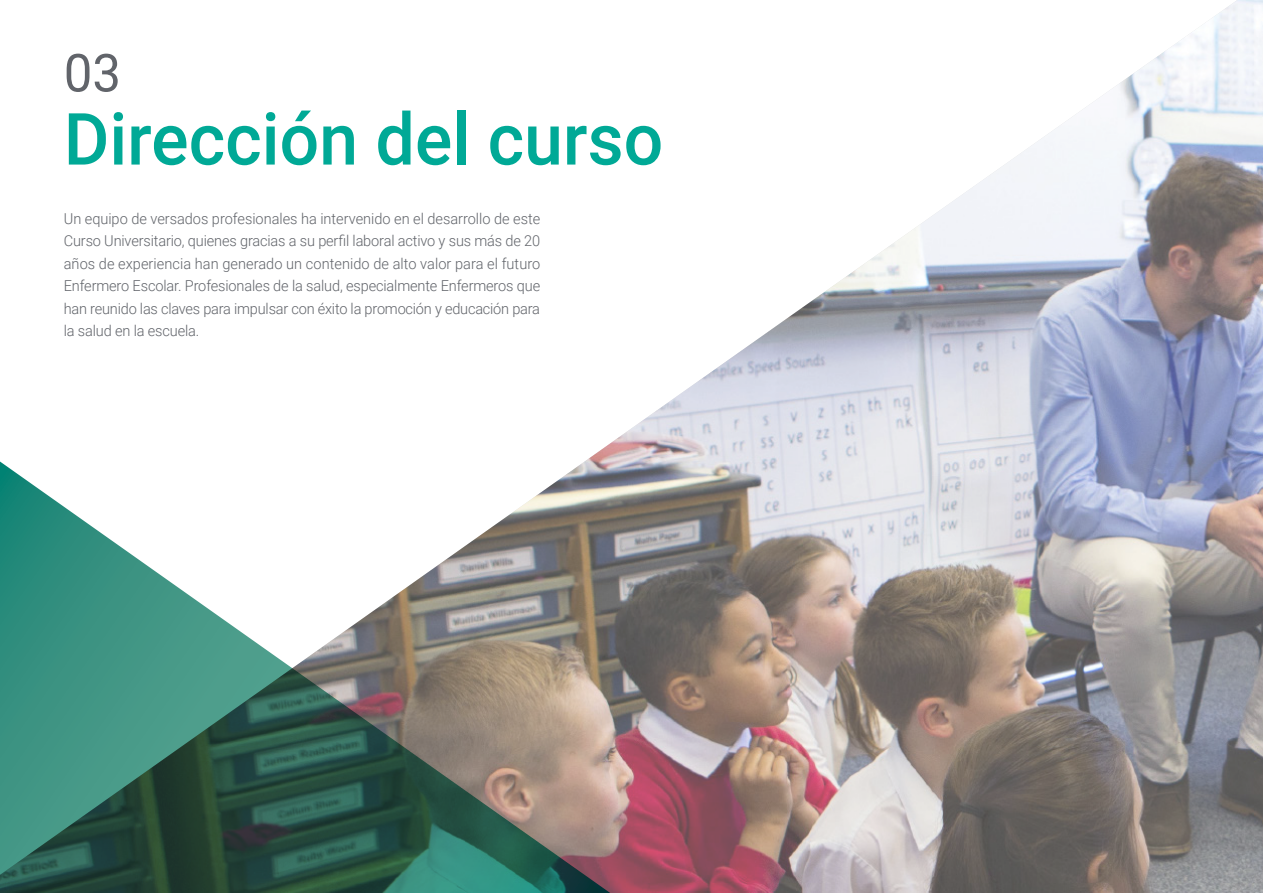
<style>
.page{position:relative;width:1263px;height:893px;background:#fff}
.page>*{position:absolute;margin:0;border:0;box-sizing:border-box;transform-origin:0 0}
.t1{font:500 72px "Roboto";color:#00a996}
.t2{font:52.5px "Roboto";color:#61646a}
.t3{font:300 15px/22.5px "Roboto";letter-spacing:-.015em;color:#61646a;text-align:justify}
</style>
<div class="page">
<img style="left:607px;top:0;width:656px;height:893px">
<svg style="left:0;top:446px;width:640px;height:447px"></svg>
<h2 class="t2" style="left:64px;top:36px;width:59px">03</h2>
<h1 class="t1" style="left:64px;top:89px;width:601px">Dirección del curso</h1>
<p class="t3" style="left:64px;top:207px;width:478px">Un equipo de versados profesionales ha intervenido en el desarrollo de este Curso Universitario, quienes gracias a su perfil laboral activo y sus más de 20 años de experiencia han generado un contenido de alto valor para el futuro Enfermero Escolar. Profesionales de la salud, especialmente Enfermeros que han reunido las claves para impulsar con éxito la promoción y educación para la salud en la escuela.</p>
</div>
